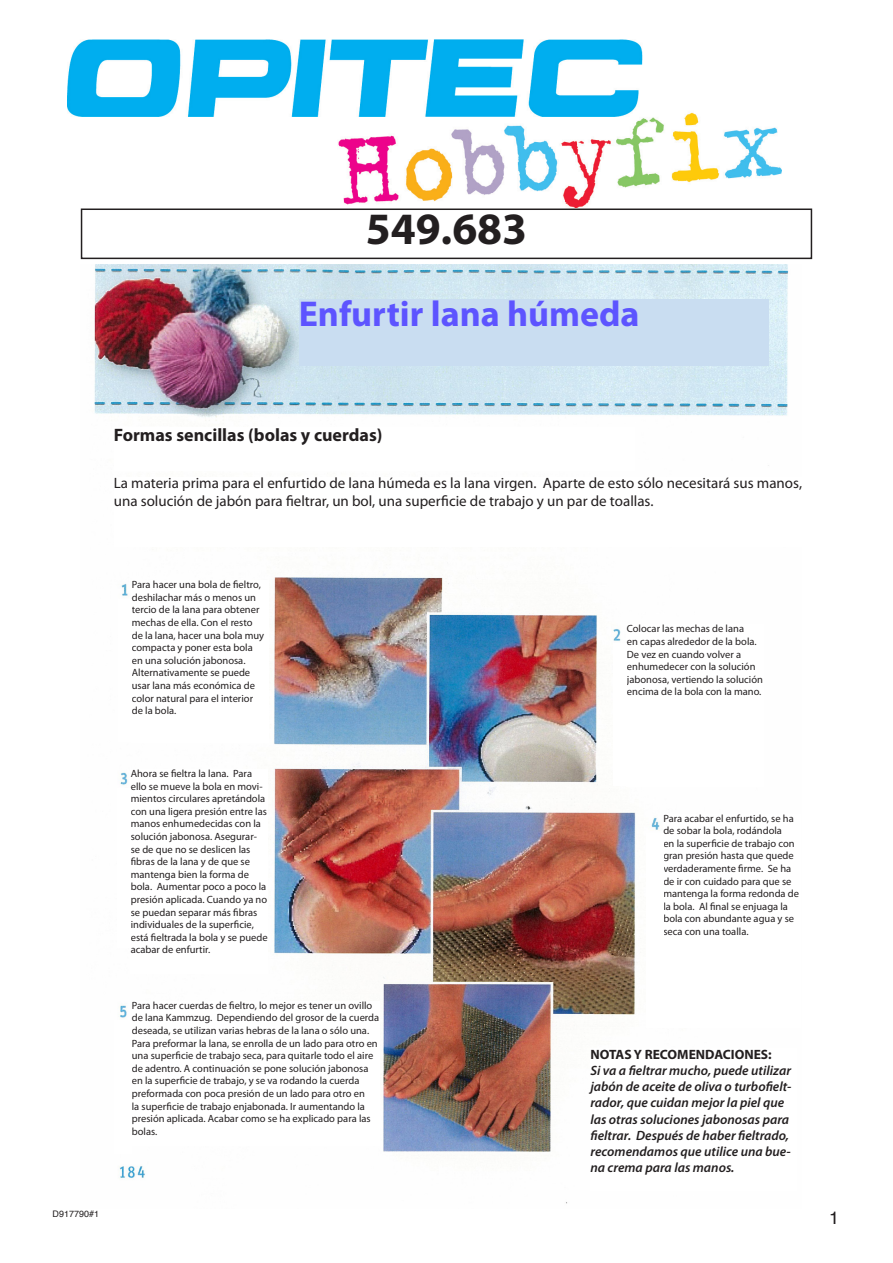
<style>
.page{position:relative;width:893px;height:1263px;background:#fff}
.page>*{position:absolute;margin:0;border:0;box-sizing:border-box;transform-origin:0 0}
.t1{font:700 45px "Myriad Pro";color:#231f20}
.t2{font:700 36px "Myriad Pro";color:#5d54ff}
.t3{font:700 18px "Myriad Pro";color:#231f20}
.t4{font:18px "Helvetica";color:#231f20}
.t5{font:15px/18px "Myriad Pro";color:#231f20}
.t6{font:italic 600 13.5px/16.2px "Myriad Pro";color:#231f20}
.t7{font:700 13.5px "Myriad Pro";color:#231f20}
.t8{font:10.5px/12.6px "Myriad Pro";color:#231f20}
.t9{font:9px "Helvetica";color:#231f20}
</style>
<div class="page">
<img style="left:68px;top:39px;width:713px;height:168px">
<img style="left:94px;top:265px;width:695px;height:939px">
<div style="left:590px;top:1049px;width:207px;height:142px;background:#fff"></div>
<div style="left:81px;top:208px;width:731px;height:51px;border:2px solid #231f20"></div>
<div style="left:299px;top:298px;width:470px;height:67px;background:#c9ddf1"></div>
<div style="left:114px;top:427px;width:521px;height:44px;background:#fff"></div>
<div style="left:114px;top:477px;width:690px;height:69px;background:#fff"></div>
<div style="left:132px;top:580px;width:137px;height:163px;background:#fff"></div>
<div style="left:118px;top:599px;width:14px;height:143px;background:#fff"></div>
<div style="left:627px;top:624px;width:137px;height:163px;background:#fff"></div>
<div style="left:613px;top:644px;width:14px;height:142px;background:#fff"></div>
<div style="left:131px;top:769px;width:137px;height:204px;background:#fff"></div>
<div style="left:117px;top:788px;width:14px;height:160px;background:#fff"></div>
<div style="left:663px;top:814px;width:137px;height:213px;background:#fff"></div>
<div style="left:646px;top:833px;width:17px;height:194px;background:#fff"></div>
<div style="left:132px;top:1001px;width:248px;height:145px;background:#fff"></div>
<div style="left:115px;top:1020px;width:17px;height:133px;background:#fff"></div>
<p class="t1" style="left:366px;top:199px;width:163px">549.683</p>
<p class="t2" style="left:299px;top:290px;width:342px">Enfurtir lana húmeda</p>
<p class="t3" style="left:114px;top:423px;width:270px">Formas sencillas (bolas y cuerdas)</p>
<p class="t5" style="left:114px;top:474px;width:690px">La materia prima para el enfurtido de lana húmeda es la lana virgen. Aparte de esto sólo necesitará sus manos, una solución de jabón para fieltrar, un bol, una superficie de trabajo y un par de toallas.</p>
<p class="t9" style="left:53px;top:1207px;width:48px">D917790#1</p>
<p class="t8" style="left:132px;top:578px;width:134px">Para hacer una bola de fieltro, deshilachar más o menos un tercio de la lana para obtener mechas de ella. Con el resto de la lana, hacer una bola muy compacta y poner esta bola en una solución jabonosa.<br>Alternativamente se puede usar lana más económica de color natural para el interior de la bola.</p>
<p class="t8" style="left:131px;top:767px;width:138px">Ahora se fieltra la lana. Para ello se mueve la bola en movi&shy;mientos circulares apretándola con una ligera presión entre las manos enhumedecidas con la solución jabonosa. Asegurar&shy;se de que no se deslicen las fibras de la lana y de que se mantenga bien la forma de bola. Aumentar poco a poco la presión aplicada. Cuando ya no se puedan separar más fibras individuales de la superficie, está fieltrada la bola y se puede acabar de enfurtir.</p>
<p class="t8" style="left:132px;top:999px;width:249px">Para hacer cuerdas de fieltro, lo mejor es tener un ovillo de lana Kammzug. Dependiendo del grosor de la cuerda deseada, se utilizan varias hebras de la lana o sólo una.<br>Para preformar la lana, se enrolla de un lado para otro en una superficie de trabajo seca, para quitarle todo el aire de adentro. A continuación se pone solución jabonosa en la superficie de trabajo, y se va rodando la cuerda preformada con poca presión de un lado para otro en<br>la superficie de trabajo enjabonada. Ir aumentando la presión aplicada. Acabar como se ha explicado para las bolas.</p>
<p class="t8" style="left:627px;top:622px;width:138px">Colocar las mechas de lana<br>en capas alrededor de la bola.<br>De vez en cuando volver a enhumedecer con la solución jabonosa, vertiendo la solución encima de la bola con la mano.</p>
<p class="t8" style="left:663px;top:812px;width:137px">Para acabar el enfurtido, se ha de sobar la bola, rodándola<br>en la superficie de trabajo con gran presión hasta que quede verdaderamente firme. Se ha de ir con cuidado para que se mantenga la forma redonda de la bola. Al final se enjuaga la bola con abundante agua y se seca con una toalla.</p>
<p class="t7" style="left:590px;top:1045px;width:183px">NOTAS Y RECOMENDACIONES:</p>
<p class="t6" style="left:590px;top:1062px;width:203px">Si va a fieltrar mucho, puede utilizar jabón de aceite de oliva o turbofielt&shy;rador, que cuidan mejor la piel que las otras soluciones jabonosas para fieltrar. Después de haber fieltrado, recomendamos que utilice una bue&shy;na crema para las manos.</p>
<p class="t4" style="left:829px;top:1204px;width:12px">1</p>
</div>
